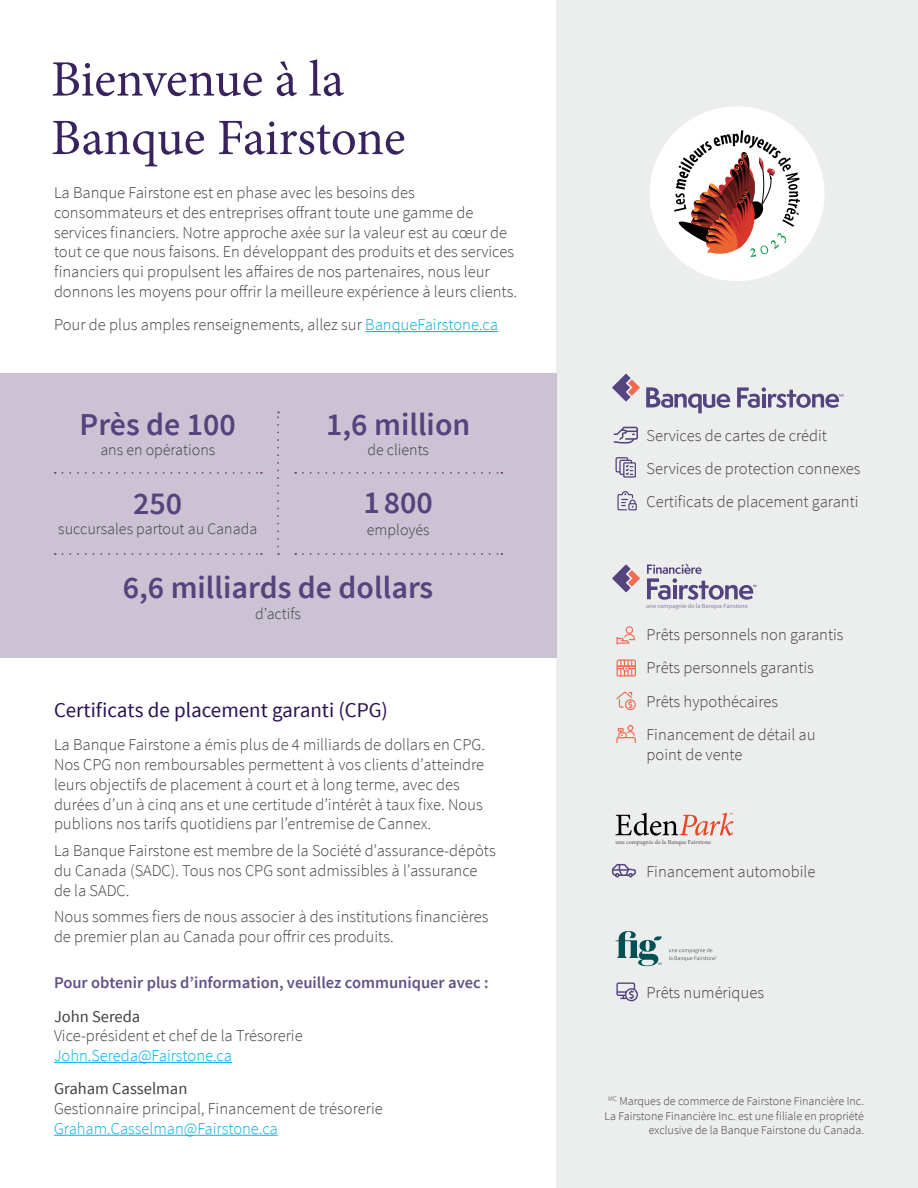
<style>
.page{position:relative;width:918px;height:1188px;background:#fff}
.page>*{position:absolute;margin:0;border:0;box-sizing:border-box;transform-origin:0 0}
.t1{font:51px/58.5px "Minion Pro";letter-spacing:-.005em;color:#39235e}
.callout{font:600 31.8px "Source Sans Pro";color:#55437e}
.t2{font:21px "Source Sans Pro";color:#2b1054}
.body_copy{font:300 16.5px/19.8px "Source Sans Pro";color:#414042}
.t3{font:600 16.5px "Source Sans Pro";color:#615087}
.t4{font:300 16.5px "Source Sans Pro";color:#00b0e9}
.body_copy-2{font:16.5px "Source Sans Pro";color:#414042}
.body_copy-3{font:300 16.5px "Source Sans Pro";color:#00aae7}
.body_copy-4{font:300 15.9px "Source Sans Pro";color:#414042}
.fine_print{font:300 12px/14.4px "Source Sans Pro";color:#414042;text-align:right}
.t5{font:6.3px "Source Sans Pro";color:#887ba5}
.t6{font:500 6.15px "Minion Pro";letter-spacing:-.005em;color:#635d5d}
.s1{color:#00aae7}
</style>
<div class="page">
<div style="left:556px;top:0;width:362px;height:1188px;background:#e6e7e8"></div>
<hr style="left:365px;top:331px;width:133px;height:1px;background:#00aae7">
<div style="left:0;top:373px;width:556px;height:284px;background:#cbc2d3"></div>
<svg style="left:277px;top:412px;width:2px;height:135px"></svg>
<svg style="left:62px;top:472px;width:200px;height:2px"></svg>
<svg style="left:62px;top:553px;width:200px;height:2px"></svg>
<svg style="left:303px;top:553px;width:199px;height:2px"></svg>
<svg style="left:303px;top:472px;width:199px;height:2px"></svg>
<hr style="left:54px;top:1062px;width:178px;height:1px;background:#00aae7">
<hr style="left:54px;top:1135px;width:224px;height:1px;background:#00b0e9">
<div style="left:650px;top:106px;width:174px;height:175px;background:#fff;border-radius:50%"></div>
<svg style="left:674px;top:130px;width:126px;height:127px"></svg>
<svg style="left:646px;top:387px;width:84px;height:26px"></svg>
<svg style="left:612px;top:374px;width:28px;height:28px"></svg>
<svg style="left:737px;top:387px;width:107px;height:21px"></svg>
<svg style="left:613px;top:426px;width:25px;height:18px"></svg>
<div style="left:623px;top:462px;width:13px;height:16px;border:1px solid #55437e"></div>
<svg style="left:616px;top:457px;width:17px;height:19px"></svg>
<div style="left:628px;top:503px;width:9px;height:7px;border:1px solid #55437e"></div>
<svg style="left:617px;top:491px;width:19px;height:20px"></svg>
<svg style="left:612px;top:564px;width:28px;height:28px"></svg>
<svg style="left:647px;top:564px;width:110px;height:36px"></svg>
<svg style="left:617px;top:659px;width:19px;height:18px"></svg>
<svg style="left:617px;top:634px;width:19px;height:10px"></svg>
<div style="left:626px;top:626px;width:7px;height:8px;border:1px solid #f26c52;border-radius:50%"></div>
<svg style="left:616px;top:691px;width:17px;height:17px"></svg>
<div style="left:625px;top:699px;width:11px;height:11px;border:1px solid #f26c52;border-radius:50%"></div>
<svg style="left:616px;top:725px;width:20px;height:18px"></svg>
<svg style="left:615px;top:813px;width:118px;height:23px"></svg>
<svg style="left:612px;top:864px;width:24px;height:13px"></svg>
<svg style="left:615px;top:931px;width:47px;height:35px"></svg>
<svg style="left:669px;top:948px;width:48px;height:13px"></svg>
<svg style="left:616px;top:982px;width:22px;height:19px"></svg>
<p class="t1" style="left:51px;top:50px;width:356px">Bienvenue à la<br>Banque Fairstone</p>
<p class="body_copy" style="left:54px;top:183px;width:465px">La Banque Fairstone est en phase avec les besoins des consommateurs et des entreprises offrant toute une gamme de services financiers. Notre approche axée sur la valeur est au cœur de tout ce que nous faisons. En développant des produits et des services financiers qui propulsent les affaires de nos partenaires, nous leur donnons les moyens pour offrir la meilleure expérience à leurs clients.</p>
<p class="body_copy" style="left:54px;top:315px;width:445px">Pour de plus amples renseignements, allez sur <span class="s1">BanqueFairstone.ca</span></p>
<p class="callout" style="left:80px;top:405px;width:158px">Près de 100</p>
<p class="body_copy-4" style="left:100px;top:441px;width:116px">ans en opérations</p>
<p class="callout" style="left:326px;top:405px;width:146px">1,6 million</p>
<p class="body_copy-4" style="left:367px;top:441px;width:63px">de clients</p>
<p class="callout" style="left:364px;top:483px;width:71px">1800</p>
<p class="body_copy-4" style="left:367px;top:520px;width:64px">employés</p>
<p class="callout" style="left:123px;top:567px;width:312px">6,6 milliards de dollars</p>
<p class="body_copy-4" style="left:255px;top:604px;width:48px">d’actifs</p>
<p class="callout" style="left:133px;top:484px;width:51px">250</p>
<p class="body_copy-4" style="left:58px;top:519px;width:200px">succursales partout au Canada</p>
<p class="t2" style="left:54px;top:697px;width:335px">Certificats de placement garanti (CPG)</p>
<p class="body_copy" style="left:54px;top:735px;width:433px">La Banque Fairstone a émis plus de 4 milliards de dollars en CPG.<br>Nos CPG non remboursables permettent à vos clients d’atteindre leurs objectifs de placement à court et à long terme, avec des durées d’un à cinq ans et une certitude d’intérêt à taux fixe. Nous publions nos tarifs quotidiens par l’entremise de Cannex.</p>
<p class="body_copy" style="left:54px;top:841px;width:443px">La Banque Fairstone est membre de la Société d’assurance-dépôts du Canada (SADC). Tous nos CPG sont admissibles à l’assurance de la SADC.</p>
<p class="body_copy" style="left:54px;top:907px;width:436px">Nous sommes fiers de nous associer à des institutions financières de premier plan au Canada pour offrir ces produits.</p>
<p class="t3" style="left:54px;top:972px;width:436px">Pour obtenir plus d’information, veuillez communiquer avec :</p>
<p class="body_copy-2" style="left:54px;top:1006px;width:88px">John Sereda</p>
<p class="body_copy" style="left:54px;top:1026px;width:250px">Vice-président et chef de la Trésorerie</p>
<p class="body_copy-3" style="left:54px;top:1046px;width:180px">John.Sereda@Fairstone.ca</p>
<p class="body_copy-2" style="left:54px;top:1079px;width:135px">Graham Casselman</p>
<p class="body_copy" style="left:54px;top:1099px;width:330px">Gestionnaire principal, Financement de trésorerie</p>
<p class="t4" style="left:54px;top:1119px;width:225px">Graham.Casselman@Fairstone.ca</p>
<p class="body_copy" style="left:647px;top:425px;width:182px">Services de cartes de crédit</p>
<p class="body_copy" style="left:647px;top:459px;width:216px">Services de protection connexes</p>
<p class="body_copy" style="left:647px;top:492px;width:214px">Certificats de placement garanti</p>
<p class="t5" style="left:646px;top:602px;width:103px">une compagnie de la Banque Fairstone</p>
<p class="body_copy" style="left:647px;top:625px;width:199px">Prêts personnels non garantis</p>
<p class="body_copy" style="left:647px;top:658px;width:169px">Prêts personnels garantis</p>
<p class="body_copy" style="left:647px;top:691px;width:133px">Prêts hypothécaires</p>
<p class="body_copy" style="left:647px;top:725px;width:171px">Financement de détail au point de vente</p>
<p class="t6" style="left:615px;top:838px;width:97px">une compagnie de la Banque Fairstone</p>
<p class="body_copy" style="left:647px;top:862px;width:170px">Financement automobile</p>
<p class="body_copy" style="left:647px;top:983px;width:119px">Prêts numériques</p>
<p class="fine_print" style="left:605px;top:1094px;width:261px"><sup>MC</sup> Marques de commerce de Fairstone Financière Inc.<br>La Fairstone Financière Inc. est une filiale en propriété exclusive de la Banque Fairstone du Canada.</p>
</div>
